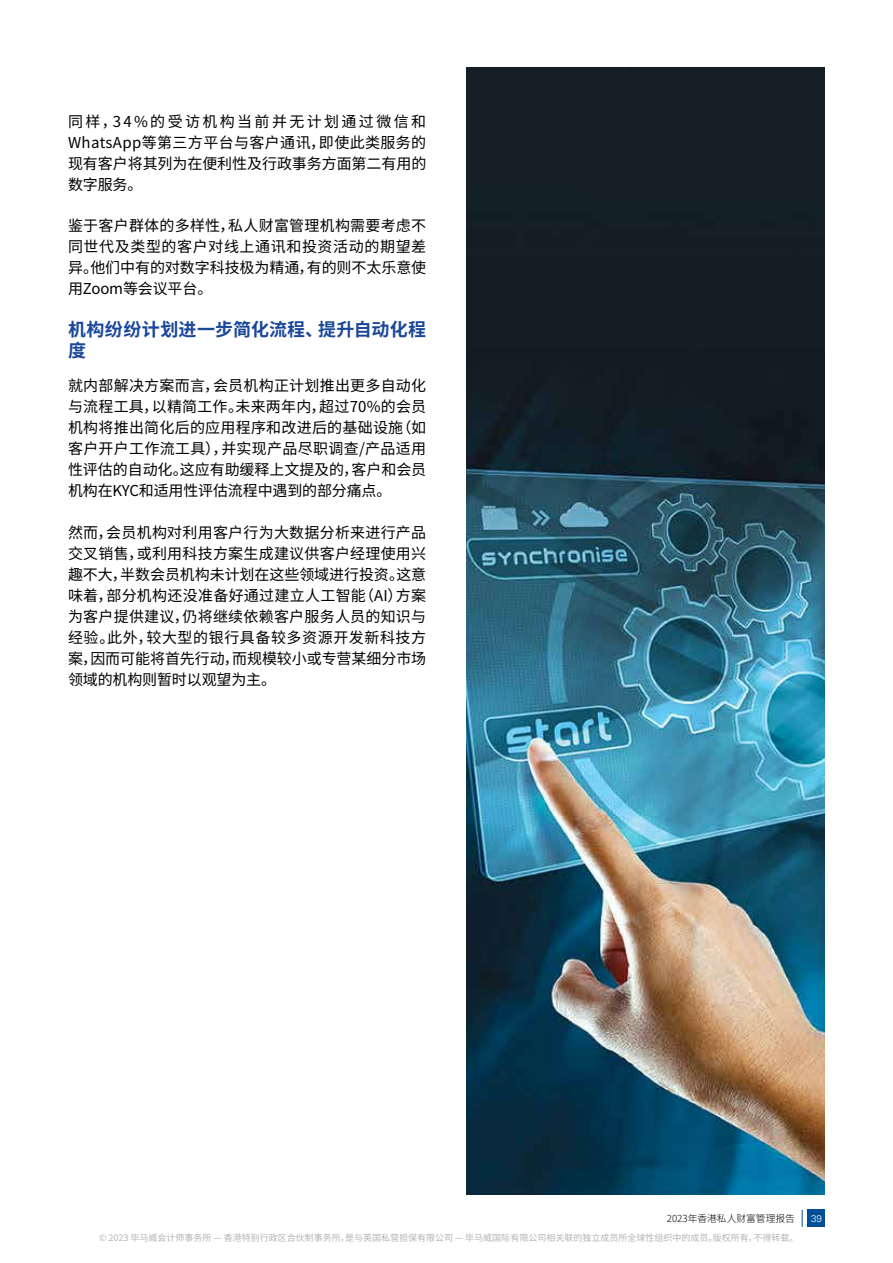
<style>
.page{position:relative;width:893px;height:1263px;background:#fff}
.page>*{position:absolute;margin:0;border:0;box-sizing:border-box;transform-origin:0 0}
.t1{font:700 18px/21.6px "Noto Sans CJ Ksc";letter-spacing:.015em;color:#1a4798}
.t2{font:15px/21px "Noto Sans CJ Ksc";letter-spacing:-.005em;color:#000;text-align:justify}
.t3{font:300 9.75px "Noto Sans CJ Ksc";color:#000}
.t4{font:300 9.75px "Universfor KPMG";color:#fff}
.t5{font:9px "Noto Sans CJ Ksc";color:#b1b4b6}
</style>
<div class="page">
<div style="left:808px;top:1210px;width:17px;height:17px;background:#004e98"></div>
<svg style="left:802px;top:1210px;width:1px;height:17px"></svg>
<img style="left:467px;top:68px;width:358px;height:1127px">
<p class="t2" style="left:68px;top:111px;width:360px">同样，34%的受访机构当前并无计划通过微信和WhatsApp等第三方平台与客户通讯，即使此类服务的现有客户将其列为在便利性及行政事务方面第二有用的数字服务。</p>
<p class="t2" style="left:68px;top:215px;width:360px">鉴于客户群体的多样性，私人财富管理机构需要考虑不同世代及类型的客户对线上通讯和投资活动的期望差异。他们中有的对数字科技极为精通，有的则不太乐意使用Zoom等会议平台。</p>
<p class="t1" style="left:68px;top:319px;width:360px">机构纷纷计划进一步简化流程、提升自动化程度</p>
<p class="t2" style="left:68px;top:376px;width:360px">就内部解决方案而言，会员机构正计划推出更多自动化与流程工具，以精简工作。未来两年内，超过70%的会员机构将推出简化后的应用程序和改进后的基础设施（如客户开户工作流工具），并实现产品尽职调查/产品适用性评估的自动化。这应有助缓释上文提及的，客户和会员机构在KYC和适用性评估流程中遇到的部分痛点。</p>
<p class="t2" style="left:68px;top:522px;width:360px">然而，会员机构对利用客户行为大数据分析来进行产品交叉销售，或利用科技方案生成建议供客户经理使用兴趣不大，半数会员机构未计划在这些领域进行投资。这意味着，部分机构还没准备好通过建立人工智能（AI）方案为客户提供建议，仍将继续依赖客户服务人员的知识与经验。此外，较大型的银行具备较多资源开发新科技方案，因而可能将首先行动，而规模较小或专营某细分市场领域的机构则暂时以观望为主。</p>
<p class="t3" style="left:667px;top:1213px;width:130px">2023年香港私人财富管理报告</p>
<p class="t4" style="left:811px;top:1212px;width:12px">39</p>
<p class="t5" style="left:99px;top:1232px;width:701px">© 2023 毕马威会计师事务所 — 香港特别行政区合伙制事务所，是与英国私营担保有限公司 — 毕马威国际有限公司相关联的独立成员所全球性组织中的成员。版权所有，不得转载。</p>
</div>
